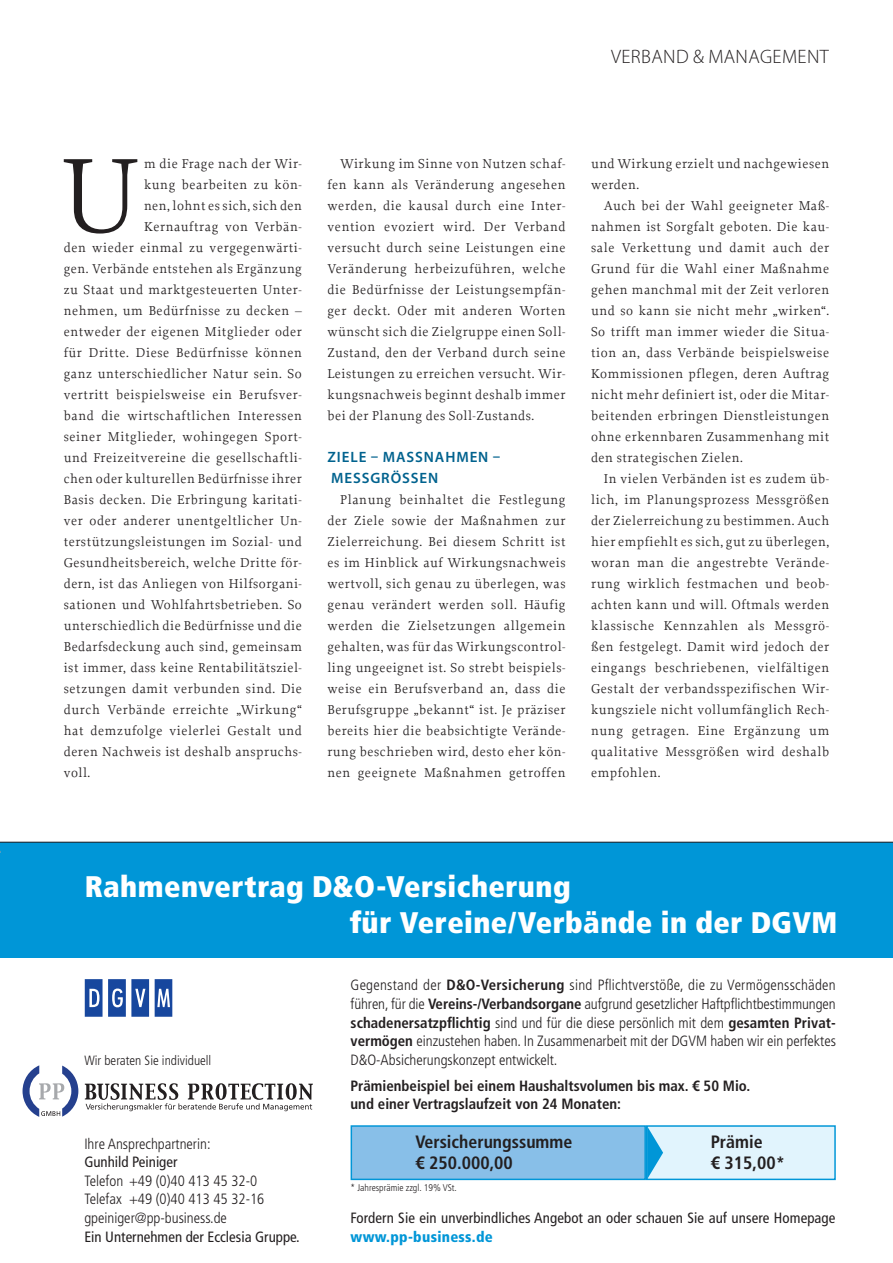
<style>
.page{position:relative;width:893px;height:1263px;background:#fff}
.page>*{position:absolute;margin:0;border:0;box-sizing:border-box;transform-origin:0 0}
.t1{font:109.8px "Proforma";color:#231f20}
.t2{font:900 condensed 29.7px/35.7px "Frutiger LT";letter-spacing:.01em;color:#fff}
.t3{font:300 19.5px "Myriad Pro";letter-spacing:.02em;color:#231f20}
.t4{font:700 condensed 17.85px/20.9px "Frutiger LT";color:#231f20}
.t5{font:600 15px/21px "Myriad Pro";letter-spacing:.06em;color:#00628e}
.t6{font:300 condensed 14.85px/18.6px "Frutiger LT";color:#231f20}
.t7{font:condensed 14.85px "Frutiger LT";letter-spacing:.005em;color:#231f20}
.t8{font:700 condensed 14.85px/18.6px "Frutiger LT";color:#231f20}
.t9{font:900 condensed 14.85px "Frutiger LT";letter-spacing:.02em;color:#0096d7}
.t10{font:13.5px/21px "Proforma";letter-spacing:.04em;color:#231f20;text-align:justify}
.t11{font:300 condensed 13.35px "Frutiger LT";color:#231f20}
.t12{font:300 condensed 9.6px "Frutiger LT";color:#231f20}
.s1{font-weight:700}
</style>
<div class="page">
<div style="left:0;top:842px;width:893px;height:115px;background:#0096d7"></div>
<svg style="left:85px;top:1083px;width:228px;height:28px"></svg>
<svg style="left:23px;top:1065px;width:55px;height:52px"></svg>
<svg style="left:155px;top:979px;width:17px;height:38px"></svg>
<svg style="left:85px;top:979px;width:64px;height:38px"></svg>
<div style="left:351px;top:1126px;width:294px;height:53px;background:#88bfe8"></div>
<div style="left:351px;top:1125px;width:295px;height:55px;border:1px solid #0096d7"></div>
<div style="left:647px;top:1126px;width:188px;height:53px;background:#e1f4fd"></div>
<div style="left:646px;top:1125px;width:190px;height:55px;border:1px solid #0096d7"></div>
<svg style="left:647px;top:1126px;width:16px;height:53px"></svg>
<hr style="left:0;top:842px;width:893px;height:1px;background:#231f20">
<h3 class="t3" style="left:611px;top:49px;width:219px">VERBAND &amp; MANAGEMENT</h3>
<h1 class="t1" style="left:61px;top:153px;width:80px">U</h1>
<p class="t10" style="left:144px;top:154px;width:159px">m die Frage nach der Wir-</p>
<p class="t10" style="left:144px;top:175px;width:159px">kung bearbeiten zu kön-</p>
<p class="t10" style="left:144px;top:196px;width:159px">nen, lohnt es sich, sich den</p>
<p class="t10" style="left:144px;top:217px;width:159px">Kernauftrag von Verbän-</p>
<p class="t10" style="left:64px;top:238px;width:240px">den wieder einmal zu vergegenwärti-</p>
<p class="t10" style="left:64px;top:259px;width:240px">gen. Verbände entstehen als Ergänzung</p>
<p class="t10" style="left:64px;top:280px;width:240px">zu Staat und marktgesteuerten Unter-</p>
<p class="t10" style="left:64px;top:301px;width:240px">nehmen, um Bedürfnisse zu decken –</p>
<p class="t10" style="left:64px;top:322px;width:240px">entweder der eigenen Mitglieder oder</p>
<p class="t10" style="left:64px;top:343px;width:240px">für Dritte. Diese Bedürfnisse können</p>
<p class="t10" style="left:64px;top:364px;width:240px">ganz unterschiedlicher Natur sein. So</p>
<p class="t10" style="left:64px;top:385px;width:240px">vertritt beispielsweise ein Berufsver-</p>
<p class="t10" style="left:64px;top:406px;width:240px">band die wirtschaftlichen Interessen</p>
<p class="t10" style="left:64px;top:427px;width:240px">seiner Mitglieder, wohingegen Sport-</p>
<p class="t10" style="left:64px;top:448px;width:240px">und Freizeitvereine die gesellschaftli-</p>
<p class="t10" style="left:64px;top:469px;width:240px">chen oder kulturellen Bedürfnisse ihrer</p>
<p class="t10" style="left:64px;top:490px;width:240px">Basis decken. Die Erbringung karitati-</p>
<p class="t10" style="left:64px;top:511px;width:240px">ver oder anderer unentgeltlicher Un-</p>
<p class="t10" style="left:64px;top:532px;width:240px">terstützungsleistungen im Sozial- und</p>
<p class="t10" style="left:64px;top:553px;width:240px">Gesundheitsbereich, welche Dritte för-</p>
<p class="t10" style="left:64px;top:574px;width:240px">dern, ist das Anliegen von Hilfsorgani-</p>
<p class="t10" style="left:64px;top:595px;width:240px">sationen und Wohlfahrtsbetrieben. So</p>
<p class="t10" style="left:64px;top:616px;width:240px">unterschiedlich die Bedürfnisse und die</p>
<p class="t10" style="left:64px;top:637px;width:240px">Bedarfsdeckung auch sind, gemeinsam</p>
<p class="t10" style="left:64px;top:658px;width:240px">ist immer, dass keine Rentabilitätsziel-</p>
<p class="t10" style="left:64px;top:679px;width:240px">setzungen damit verbunden sind. Die</p>
<p class="t10" style="left:64px;top:700px;width:240px">durch Verbände erreichte „Wirkung“</p>
<p class="t10" style="left:64px;top:721px;width:240px">hat demzufolge vielerlei Gestalt und</p>
<p class="t10" style="left:64px;top:742px;width:240px">deren Nachweis ist deshalb anspruchs-</p>
<p class="t10" style="left:64px;top:763px;width:28px">voll.</p>
<p class="t10" style="left:327px;top:154px;width:240px;text-indent:13px">Wirkung im Sinne von Nutzen schaf&shy;fen kann als Veränderung angesehen werden, die kausal durch eine Inter&shy;vention evoziert wird. Der Verband versucht durch seine Leistungen eine Veränderung herbeizuführen, welche die Bedürfnisse der Leistungsempfän&shy;ger deckt. Oder mit anderen Worten wünscht sich die Zielgruppe einen Soll-Zustand, den der Verband durch seine Leistungen zu erreichen versucht. Wir&shy;kungsnachweis beginnt deshalb immer bei der Planung des Soll-Zustands.</p>
<p class="t5" style="left:328px;top:448px;width:174px">ZIELE – MASSNAHMEN –<br>MESSGRÖSSEN</p>
<p class="t10" style="left:327px;top:490px;width:240px;text-indent:13px">Planung beinhaltet die Festlegung der Ziele sowie der Maßnahmen zur Zielerreichung. Bei diesem Schritt ist es im Hinblick auf Wirkungsnachweis wertvoll, sich genau zu überlegen, was genau verändert werden soll. Häufig werden die Zielsetzungen allgemein gehalten, was für das Wirkungscontrol&shy;ling ungeeignet ist. So strebt beispiels&shy;weise ein Berufsverband an, dass die Berufsgruppe „bekannt“ ist. Je präziser bereits hier die beabsichtigte Verände&shy;rung beschrieben wird, desto eher kön&shy;nen geeignete Maßnahmen getroffen</p>
<p class="t10" style="left:591px;top:154px;width:240px">und Wirkung erzielt und nachgewiesen werden.</p>
<p class="t10" style="left:591px;top:196px;width:240px;text-indent:13px">Auch bei der Wahl geeigneter Maß&shy;nahmen ist Sorgfalt geboten. Die kau&shy;sale Verkettung und damit auch der Grund für die Wahl einer Maßnahme gehen manchmal mit der Zeit verloren und so kann sie nicht mehr „wirken“.<br>So trifft man immer wieder die Situa&shy;tion an, dass Verbände beispielsweise Kommissionen pflegen, deren Auftrag nicht mehr definiert ist, oder die Mitar&shy;beitenden erbringen Dienstleistungen ohne erkennbaren Zusammenhang mit den strategischen Zielen.</p>
<p class="t10" style="left:591px;top:469px;width:240px;text-indent:13px">In vielen Verbänden ist es zudem üb&shy;lich, im Planungsprozess Messgrößen der Zielerreichung zu bestimmen. Auch hier empfiehlt es sich, gut zu überlegen, woran man die angestrebte Verände&shy;rung wirklich festmachen und beob&shy;achten kann und will. Oftmals werden klassische Kennzahlen als Messgrö&shy;ßen festgelegt. Damit wird jedoch der eingangs beschriebenen, vielfältigen Gestalt der verbandsspezifischen Wir&shy;kungsziele nicht vollumfänglich Rech&shy;nung getragen. Eine Ergänzung um qualitative Messgrößen wird deshalb empfohlen.</p>
<h2 class="t2" style="left:350px;top:870px;width:489px;text-indent:-265px">Rahmenvertrag D&amp;O-Versicherung<br>für Vereine/Verbände in der DGVM</h2>
<p class="t11" style="left:84px;top:1054px;width:129px">Wir beraten Sie individuell</p>
<p class="t6" style="left:84px;top:1135px;width:128px">Ihre Ansprechpartnerin:</p>
<p class="t7" style="left:84px;top:1155px;width:95px">Gunhild Peiniger</p>
<p class="t6" style="left:84px;top:1172px;width:181px">Telefon +49 (0)40 413 45 32-0<br>Telefax +49 (0)40 413 45 32-16 gpeiniger@pp-business.de</p>
<p class="t7" style="left:84px;top:1229px;width:217px">Ein Unternehmen der Ecclesia Gruppe.</p>
<p class="t6" style="left:351px;top:977px;width:487px;text-align:justify">Gegenstand der <span class="s1">D&amp;O-Versicherung</span> sind Pflichtverstöße, die zu Vermögensschäden führen, für die <span class="s1">Vereins-/Verbandsorgane</span> aufgrund gesetzlicher Haftpflichtbestimmungen <span class="s1">schadenersatzpflichtig</span> sind und für die diese persönlich mit dem <span class="s1">gesamten Privat&shy;vermögen</span> einzustehen haben. In Zusammenarbeit mit der DGVM haben wir ein perfektes D&amp;O-Absicherungskonzept entwickelt.</p>
<p class="t8" style="left:351px;top:1077px;width:401px">Prämienbeispiel bei einem Haushaltsvolumen bis max. € 50 Mio. und einer Vertragslaufzeit von 24 Monaten:</p>
<h3 class="t4" style="left:415px;top:1132px;width:158px">Versicherungssumme € 250.000,00</h3>
<h3 class="t4" style="left:711px;top:1132px;width:76px">Prämie<br>€ 315,00*</h3>
<p class="t12" style="left:351px;top:1183px;width:108px">* Jahresprämie zzgl. 19% VSt.</p>
<p class="t7" style="left:351px;top:1211px;width:486px">Fordern Sie ein unverbindliches Angebot an oder schauen Sie auf unsere Homepage</p>
<p class="t9" style="left:351px;top:1228px;width:144px">www.pp-business.de</p>
</div>
